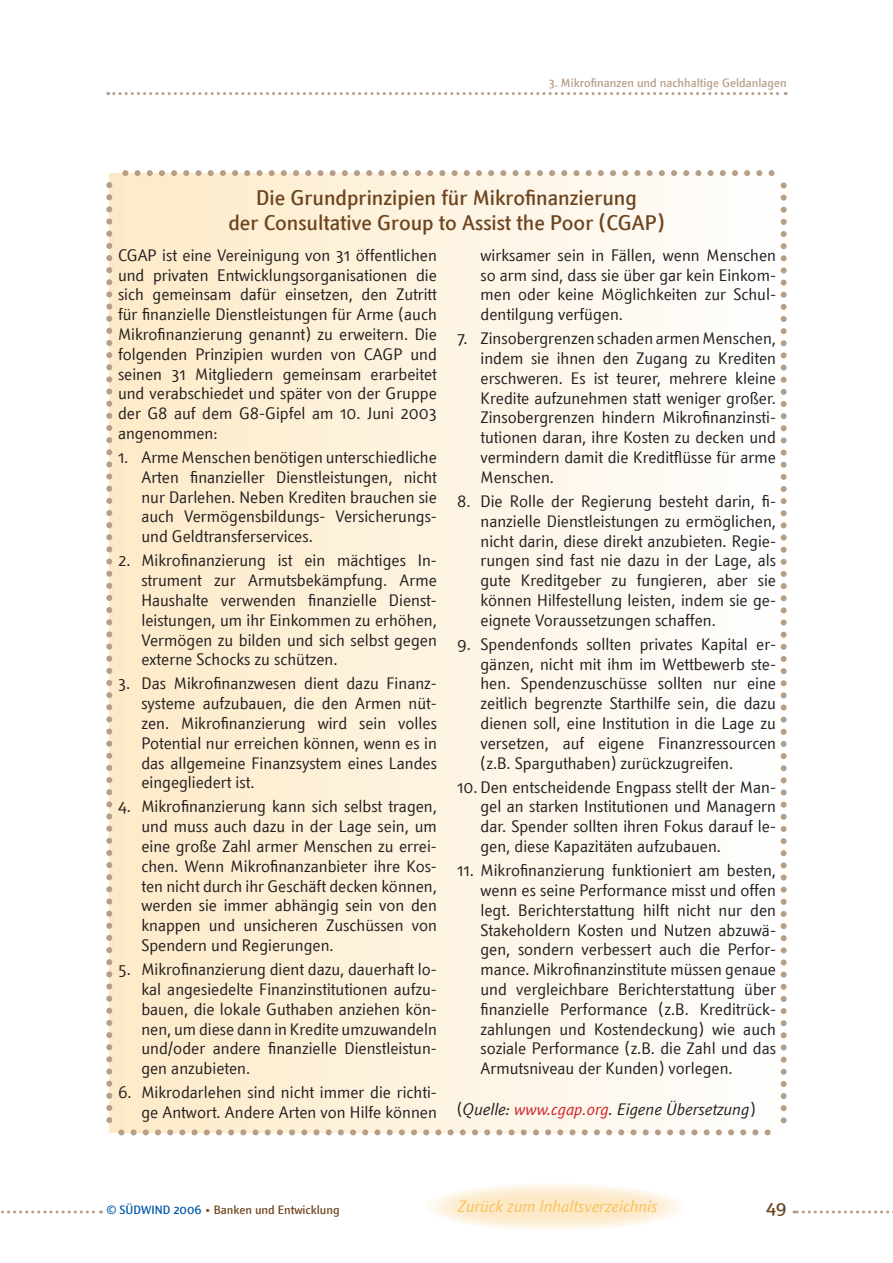
<style>
.page{position:relative;width:893px;height:1263px;background:#fff}
.page>*{position:absolute;margin:0;border:0;box-sizing:border-box;transform-origin:0 0}
.t1{font:500 21px/25.2px "Textra LT";color:#6e441f;text-align:center}
.t2{font:500 18px "Textra LT";color:#6e441f}
.t3{font:16.5px/19.8px "Textra LT";color:#231f20;text-align:justify}
.t4{font:italic 16.5px "Textra LT";color:#231f20}
.t5{font:italic 16.5px "Textra LT";color:#f9c15a}
.t6{font:500 12px "Textra LT";color:#b79e87}
.t7{font:500 12px "Textra LT";color:#6e441f}
.s1{font-style:normal}
.s2{color:#d1232a}
.s3{color:#0156a8}
</style>
<div class="page">
<svg style="left:794px;top:1210px;width:99px;height:3px"></svg>
<svg style="left:108px;top:92px;width:678px;height:3px"></svg>
<svg style="left:423px;top:1183px;width:263px;height:48px"></svg>
<div style="left:109px;top:173px;width:675px;height:959px;background:linear-gradient(to right,#fdeac7,#fefefd)"></div>
<svg style="left:121px;top:1129px;width:657px;height:6px"></svg>
<svg style="left:106px;top:185px;width:6px;height:948px"></svg>
<svg style="left:781px;top:173px;width:6px;height:947px"></svg>
<svg style="left:109px;top:170px;width:663px;height:6px"></svg>
<svg style="left:1px;top:1210px;width:101px;height:3px"></svg>
<p class="t6" style="left:549px;top:75px;width:239px">3. Mikrofinanzen und nachhaltige Geldanlagen</p>
<p class="t1" style="left:228px;top:184px;width:438px">Die Grundprinzipien für Mikrofinanzierung<br>der Consultative Group to Assist the Poor (CGAP)</p>
<p class="t3" style="left:118px;top:245px;width:320px">CGAP ist eine Vereinigung von 31 öffentlichen und privaten Entwicklungsorganisationen die sich gemeinsam dafür einsetzen, den Zutritt für finanzielle Dienstleistungen für Arme (auch Mikrofinanzierung genannt) zu erweitern. Die folgenden Prinzipien wurden von CAGP und seinen 31 Mitgliedern gemeinsam erarbeitet und verabschiedet und später von der Gruppe der G8 auf dem G8-Gipfel am 10. Juni 2003 angenommen:</p>
<p class="t3" style="left:141px;top:447px;width:297px;text-indent:-23px">1. Arme Menschen benötigen unterschiedliche Arten finanzieller Dienstleistungen, nicht nur Darlehen. Neben Krediten brauchen sie auch Vermögensbildungs- Versicherungs&shy;und Geldtransferservices.</p>
<p class="t3" style="left:141px;top:550px;width:297px;text-indent:-23px">2. Mikrofinanzierung ist ein mächtiges In&shy;strument zur Armutsbekämpfung. Arme Haushalte verwenden finanzielle Dienst&shy;leistungen, um ihr Einkommen zu erhöhen, Vermögen zu bilden und sich selbst gegen externe Schocks zu schützen.</p>
<p class="t3" style="left:141px;top:673px;width:297px;text-indent:-23px">3. Das Mikrofinanzwesen dient dazu Finanz&shy;systeme aufzubauen, die den Armen nüt&shy;zen. Mikrofinanzierung wird sein volles Potential nur erreichen können, wenn es in das allgemeine Finanzsystem eines Landes eingegliedert ist.</p>
<p class="t3" style="left:141px;top:796px;width:297px;text-indent:-23px">4. Mikrofinanzierung kann sich selbst tragen, und muss auch dazu in der Lage sein, um eine große Zahl armer Menschen zu errei&shy;chen. Wenn Mikrofinanzanbieter ihre Kos&shy;ten nicht durch ihr Geschäft decken können, werden sie immer abhängig sein von den knappen und unsicheren Zuschüssen von Spendern und Regierungen.</p>
<p class="t3" style="left:141px;top:959px;width:297px;text-indent:-23px">5. Mikrofinanzierung dient dazu, dauerhaft lo&shy;kal angesiedelte Finanzinstitutionen aufzu&shy;bauen, die lokale Guthaben anziehen kön&shy;nen, um diese dann in Kredite umzuwandeln und/oder andere finanzielle Dienstleistun&shy;gen anzubieten.</p>
<p class="t3" style="left:118px;top:1082px;width:320px;text-align:right">6. Mikrodarlehen sind nicht immer die richti&shy;ge Antwort. Andere Arten von Hilfe können</p>
<p class="t3" style="left:480px;top:245px;width:297px">wirksamer sein in Fällen, wenn Menschen so arm sind, dass sie über gar kein Einkom&shy;men oder keine Möglichkeiten zur Schul&shy;dentilgung verfügen.</p>
<p class="t3" style="left:480px;top:328px;width:297px;text-indent:-23px">7. Zinsobergrenzen schaden armen Menschen, indem sie ihnen den Zugang zu Krediten erschweren. Es ist teurer, mehrere kleine Kredite aufzunehmen statt weniger großer.<br>Zinsobergrenzen hindern Mikrofinanzinsti&shy;tutionen daran, ihre Kosten zu decken und vermindern damit die Kreditflüsse für arme Menschen.</p>
<p class="t3" style="left:480px;top:491px;width:297px;text-indent:-23px">8. Die Rolle der Regierung besteht darin, fi&shy;nanzielle Dienstleistungen zu ermöglichen, nicht darin, diese direkt anzubieten. Regie&shy;rungen sind fast nie dazu in der Lage, als gute Kreditgeber zu fungieren, aber sie können Hilfestellung leisten, indem sie ge&shy;eignete Voraussetzungen schaffen.</p>
<p class="t3" style="left:480px;top:634px;width:297px;text-indent:-23px">9. Spendenfonds sollten privates Kapital er&shy;gänzen, nicht mit ihm im Wettbewerb ste&shy;hen. Spendenzuschüsse sollten nur eine zeitlich begrenzte Starthilfe sein, die dazu dienen soll, eine Institution in die Lage zu versetzen, auf eigene Finanzressourcen (z.B. Sparguthaben) zurückzugreifen.</p>
<p class="t3" style="left:480px;top:777px;width:297px;text-indent:-23px">10. Den entscheidende Engpass stellt der Man&shy;gel an starken Institutionen und Managern dar. Spender sollten ihren Fokus darauf le&shy;gen, diese Kapazitäten aufzubauen.</p>
<p class="t3" style="left:480px;top:860px;width:297px;text-indent:-23px">11. Mikrofinanzierung funktioniert am besten, wenn es seine Performance misst und offen legt. Berichterstattung hilft nicht nur den Stakeholdern Kosten und Nutzen abzuwä&shy;gen, sondern verbessert auch die Perfor&shy;mance. Mikrofinanzinstitute müssen genaue und vergleichbare Berichterstattung über finanzielle Performance (z.B. Kreditrück&shy;zahlungen und Kostendeckung) wie auch soziale Performance (z.B. die Zahl und das Armutsniveau der Kunden) vorlegen.</p>
<p class="t4" style="left:457px;top:1099px;width:300px"><span class="s1">(</span>Quelle: <span class="s2">www.cgap.org</span>. Eigene Übersetzung<span class="s1">)</span></p>
<p class="t7" style="left:106px;top:1202px;width:235px"><span class="s3">© SÜDWIND 2006</span> • Banken und Entwicklung</p>
<p class="t5" style="left:458px;top:1196px;width:201px">Zurück zum Inhaltsverzeichnis</p>
<p class="t2" style="left:766px;top:1196px;width:22px">49</p>
</div>
